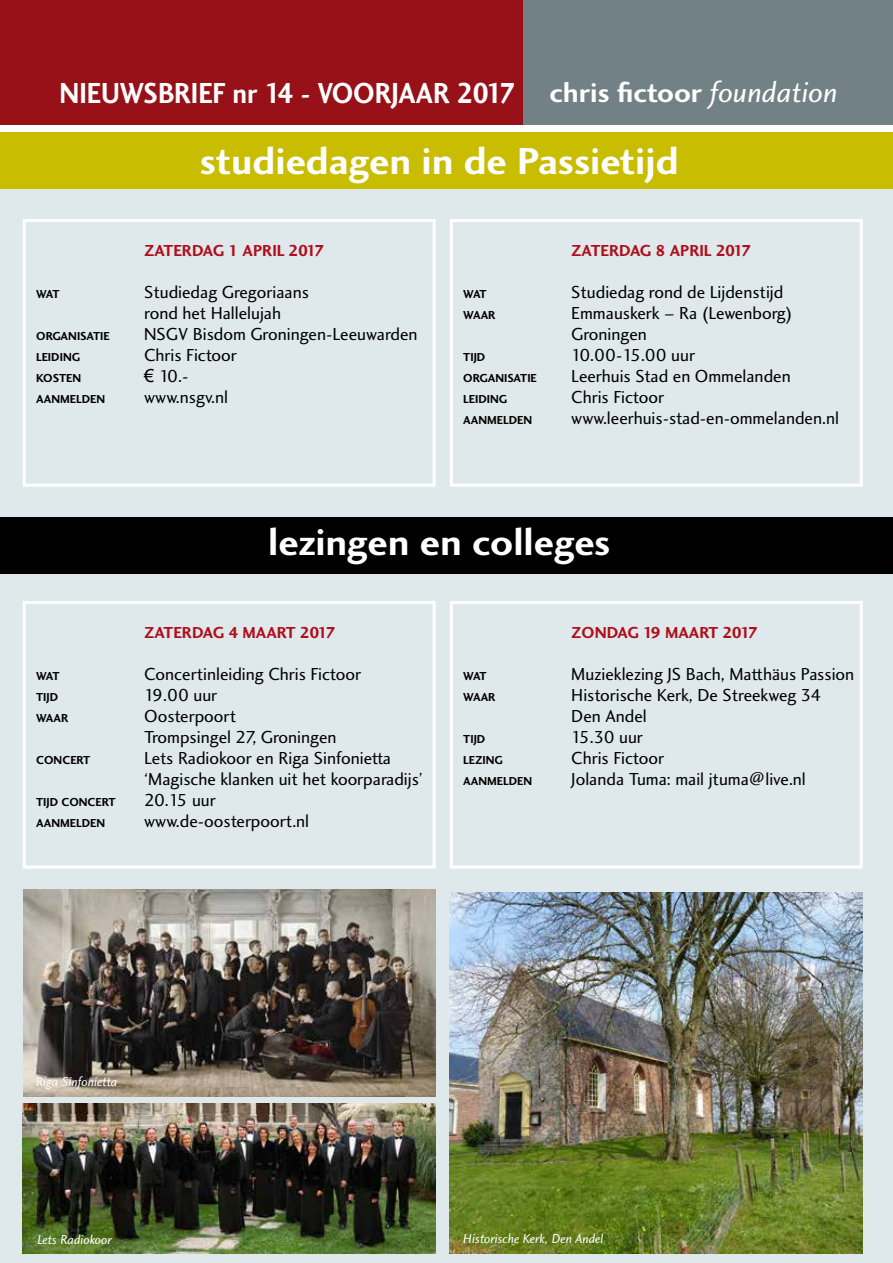
<style>
.page{position:relative;width:893px;height:1263px;background:#fff}
.page>*{position:absolute;margin:0;border:0;box-sizing:border-box;transform-origin:0 0}
.t1{font:39px "Charlotte Sans Bold Plain";color:#fff;scale:1.04 1}
.t2{font:30px "Charlotte Sans Bold Plain";color:#fff;scale:.91 1}
.t3{font:18px/21px "Charlotte Sans Book Plain";color:#000}
.t4{font:16.5px "Charlotte Sans Bold Plain";color:#af0e1b}
.t5{font:16.5px "Charlotte Sans Bold Plain";letter-spacing:-.03em;color:#af0e1b}
.t6{font:13.5px "Charlotte Sans Book Italic Plain";color:#fff}
.t7{font:12px "Charlotte Sans Bold Plain";color:#000}
.s1{font-size:28.5px}
.s2{font-family:"Charlotte Sans Book Italic Plain"}
.s3{font-family:"Arial"}
</style>
<div class="page">
<div style="left:0;top:189px;width:893px;height:1074px;background:#dfe8eb"></div>
<div style="left:514px;top:0;width:379px;height:125px;background:#728186"></div>
<div style="left:0;top:0;width:523px;height:125px;background:#981018"></div>
<div style="left:0;top:132px;width:893px;height:57px;background:#c8bd00"></div>
<div style="left:23px;top:219px;width:413px;height:268px;border:3px solid #fff"></div>
<div style="left:450px;top:219px;width:413px;height:268px;border:3px solid #fff"></div>
<div style="left:0;top:517px;width:893px;height:57px;background:#000"></div>
<div style="left:23px;top:601px;width:413px;height:267px;border:3px solid #fff"></div>
<div style="left:450px;top:601px;width:413px;height:267px;border:3px solid #fff"></div>
<img style="left:23px;top:1103px;width:413px;height:150px">
<img style="left:23px;top:890px;width:413px;height:206px">
<img style="left:450px;top:892px;width:413px;height:361px">
<h2 class="t2" style="left:60px;top:75px;width:856px">NIEUWSBRIEF nr 14 - VOORJAAR 2017 <span class="s1">chris fictoor</span> <span class="s2">foundation</span></h2>
<h1 class="t1" style="left:200px;top:138px;width:462px">studiedagen in de Passietijd</h1>
<p class="t4" style="left:144px;top:240px;width:181px">ZATERDAG 1 APRIL 2017</p>
<p class="t7" style="left:36px;top:287px;width:25px">WAT</p>
<p class="t3" style="left:144px;top:281px;width:166px">Studiedag Gregoriaans rond het Hallelujah</p>
<p class="t7" style="left:36px;top:329px;width:75px">ORGANISATIE</p>
<p class="t3" style="left:144px;top:323px;width:275px">NSGV Bisdom Groningen-Leeuwarden</p>
<p class="t7" style="left:36px;top:350px;width:45px">LEIDING</p>
<p class="t3" style="left:144px;top:344px;width:94px">Chris Fictoor</p>
<p class="t7" style="left:36px;top:371px;width:47px">KOSTEN</p>
<p class="t3" style="left:144px;top:365px;width:46px"><span class="s3">€</span> 10.-</p>
<p class="t7" style="left:36px;top:392px;width:70px">AANMELDEN</p>
<p class="t3" style="left:144px;top:386px;width:85px">www.nsgv.nl</p>
<p class="t4" style="left:571px;top:240px;width:181px">ZATERDAG 8 APRIL 2017</p>
<p class="t7" style="left:463px;top:287px;width:25px">WAT</p>
<p class="t3" style="left:571px;top:281px;width:214px">Studiedag rond de Lijdenstijd</p>
<p class="t7" style="left:463px;top:308px;width:34px">WAAR</p>
<p class="t3" style="left:571px;top:302px;width:223px">Emmauskerk – Ra (Lewenborg)<br>Groningen</p>
<p class="t7" style="left:463px;top:350px;width:24px">TIJD</p>
<p class="t3" style="left:571px;top:344px;width:125px">10.00-15.00 uur</p>
<p class="t7" style="left:463px;top:371px;width:75px">ORGANISATIE</p>
<p class="t3" style="left:571px;top:365px;width:221px">Leerhuis Stad en Ommelanden</p>
<p class="t7" style="left:463px;top:392px;width:45px">LEIDING</p>
<p class="t3" style="left:571px;top:386px;width:94px">Chris Fictoor</p>
<p class="t7" style="left:463px;top:413px;width:70px">AANMELDEN</p>
<p class="t3" style="left:571px;top:407px;width:269px">www.leerhuis-stad-en-ommelanden.nl</p>
<h1 class="t1" style="left:268px;top:518px;width:330px">lezingen en colleges</h1>
<p class="t4" style="left:144px;top:622px;width:193px">ZATERDAG 4 MAART 2017</p>
<p class="t7" style="left:36px;top:669px;width:25px">WAT</p>
<p class="t3" style="left:144px;top:663px;width:218px">Concertinleiding Chris Fictoor</p>
<p class="t7" style="left:36px;top:690px;width:24px">TIJD</p>
<p class="t3" style="left:144px;top:684px;width:75px">19.00 uur</p>
<p class="t7" style="left:36px;top:711px;width:34px">WAAR</p>
<p class="t3" style="left:144px;top:705px;width:194px">Oosterpoort<br>Trompsingel 27, Groningen</p>
<p class="t7" style="left:36px;top:753px;width:56px">CONCERT</p>
<p class="t3" style="left:144px;top:747px;width:280px">Lets Radiokoor en Riga Sinfonietta ‘Magische klanken uit het koorparadijs’</p>
<p class="t7" style="left:36px;top:795px;width:81px">TIJD CONCERT</p>
<p class="t3" style="left:144px;top:789px;width:73px">20.15 uur</p>
<p class="t7" style="left:36px;top:816px;width:70px">AANMELDEN</p>
<p class="t3" style="left:144px;top:810px;width:167px">www.de-oosterpoort.nl</p>
<p class="t5" style="left:571px;top:622px;width:188px">ZONDAG 19 MAART 2017</p>
<p class="t7" style="left:463px;top:669px;width:25px">WAT</p>
<p class="t3" style="left:571px;top:663px;width:284px">Muzieklezing JS Bach, Matthäus Passion</p>
<p class="t7" style="left:463px;top:690px;width:34px">WAAR</p>
<p class="t3" style="left:571px;top:684px;width:252px">Historische Kerk, De Streekweg 34<br>Den Andel</p>
<p class="t7" style="left:463px;top:732px;width:24px">TIJD</p>
<p class="t3" style="left:571px;top:726px;width:73px">15.30 uur</p>
<p class="t7" style="left:463px;top:753px;width:41px">LEZING</p>
<p class="t3" style="left:571px;top:747px;width:94px">Chris Fictoor</p>
<p class="t7" style="left:463px;top:774px;width:70px">AANMELDEN</p>
<p class="t3" style="left:571px;top:768px;width:236px">Jolanda Tuma: mail jtuma@live.nl</p>
<p class="t6" style="left:36px;top:1074px;width:83px">Riga Sinfonietta</p>
<p class="t6" style="left:37px;top:1232px;width:76px">Lets Radiokoor</p>
<p class="t6" style="left:463px;top:1231px;width:142px">Historische Kerk, Den Andel</p>
</div>
